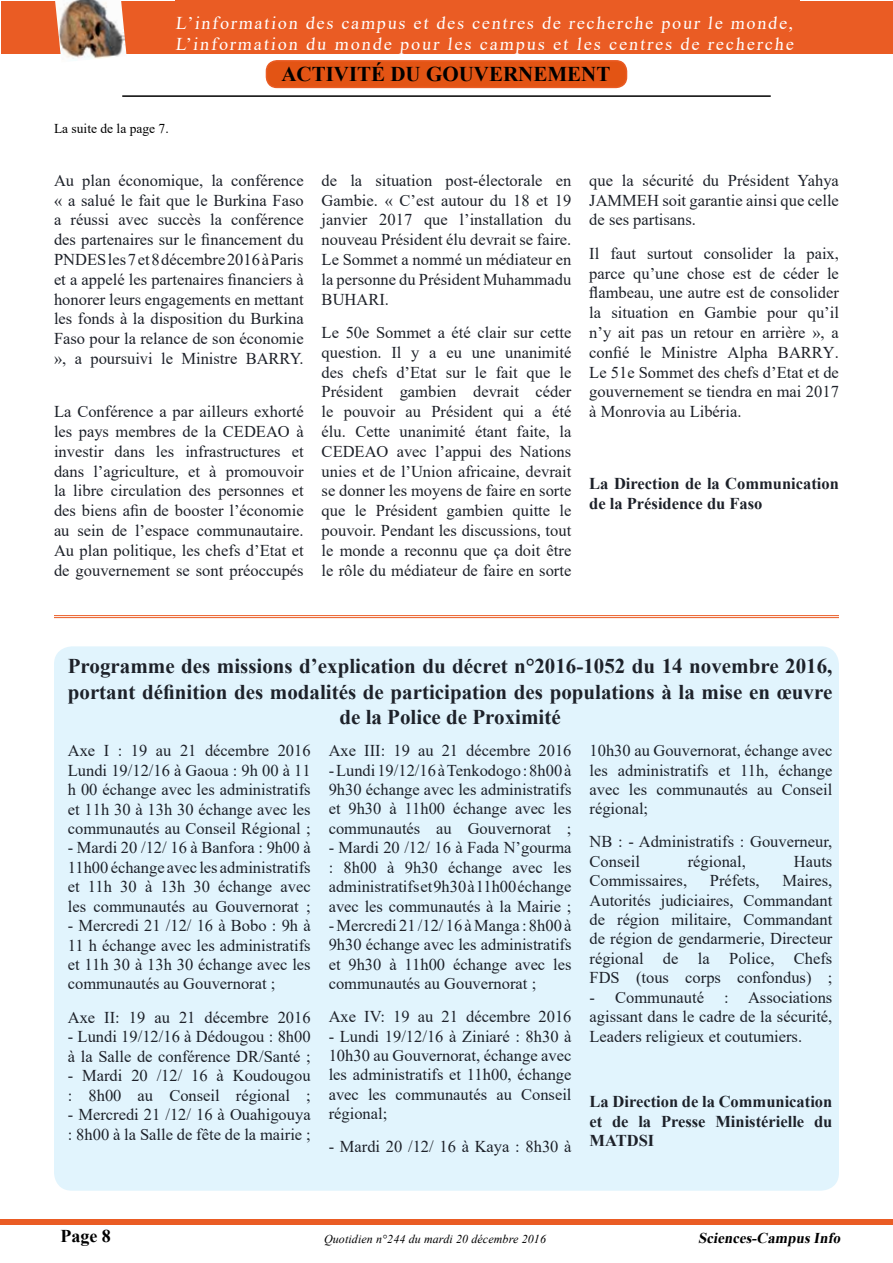
<style>
.page{position:relative;width:893px;height:1263px;background:#fff}
.page>*{position:absolute;margin:0;border:0;box-sizing:border-box;transform-origin:0 0}
.t1{font:700 21px/25.5px "Times New Roman";color:#1d2129;text-align:center}
.t2{font:700 21px "Times New Roman";color:#000}
.t3{font:18px/21.6px "Times New Roman";letter-spacing:.105em;color:#fff}
.t4{font:700 18px "Times New Roman";color:#000}
.t5{font:16.5px/19.8px "Times New Roman";color:#1d2129;text-align:justify}
.t6{font:700 16.5px/19.4px "Times New Roman";color:#1d2129}
.t7{font:italic 700 15px "Times New Roman";color:#000}
.t8{font:13.5px "Times New Roman";color:#000}
.t9{font:italic 12px "Times New Roman";letter-spacing:.01em;color:#000}
</style>
<div class="page">
<div style="left:1px;top:1219px;width:892px;height:6px;background:#ea5c24"></div>
<div style="left:54px;top:646px;width:785px;height:545px;background:#e1f4fd;border-radius:18px"></div>
<hr style="left:122px;top:95px;width:649px;height:2px;background:#000">
<div style="left:1px;top:1px;width:892px;height:53px;background:#ea5c24"></div>
<img style="left:55px;top:0;width:72px;height:61px">
<div style="left:175px;top:0;width:625px;height:53px;background:#ea5c24"></div>
<div style="left:266px;top:61px;width:360px;height:26px;background:#e35414;border-radius:10px"></div>
<div style="left:266px;top:60px;width:361px;height:28px;border:2px solid #ea5c24;border-radius:10px"></div>
<hr style="left:54px;top:615px;width:785px;height:1px;background:#ea5c24">
<hr style="left:54px;top:617px;width:785px;height:1px;background:#ea5c24">
<p class="t3" style="left:175px;top:11px;width:622px">L’information des campus et des centres de recherche pour le monde,<br>L’information du monde pour les campus et les centres de recherche</p>
<p class="t8" style="left:54px;top:119px;width:116px">La suite de la page 7.</p>
<p class="t2" style="left:281px;top:59px;width:331px">ACTIVITÉ DU GOUVERNEMENT</p>
<p class="t5" style="left:54px;top:170px;width:251px">Au plan économique, la conférence « a salué le fait que le Burkina Faso a réussi avec succès la conférence des partenaires sur le financement du PNDES les 7 et 8 décembre 2016 à Paris et a appelé les partenaires financiers à honorer leurs engagements en mettant les fonds à la disposition du Burkina Faso pour la relance de son économie », a poursuivi le Ministre BARRY.</p>
<p class="t5" style="left:54px;top:401px;width:251px">La Conférence a par ailleurs exhorté les pays membres de la CEDEAO à investir dans les infrastructures et dans l’agriculture, et à promouvoir la libre circulation des personnes et des biens afin de booster l’économie au sein de l’espace communautaire.<br>Au plan politique, les chefs d’Etat et de gouvernement se sont préoccupés</p>
<p class="t5" style="left:322px;top:170px;width:251px">de la situation post-électorale en Gambie. « C’est autour du 18 et 19 janvier 2017 que l’installation du nouveau Président élu devrait se faire.<br>Le Sommet a nommé un médiateur en la personne du Président Muhammadu BUHARI.</p>
<p class="t5" style="left:322px;top:322px;width:251px">Le 50e Sommet a été clair sur cette question. Il y a eu une unanimité des chefs d’Etat sur le fait que le Président gambien devrait céder le pouvoir au Président qui a été élu. Cette unanimité étant faite, la CEDEAO avec l’appui des Nations unies et de l’Union africaine, devrait se donner les moyens de faire en sorte que le Président gambien quitte le pouvoir. Pendant les discussions, tout le monde a reconnu que ça doit être le rôle du médiateur de faire en sorte</p>
<p class="t5" style="left:589px;top:170px;width:251px">que la sécurité du Président Yahya JAMMEH soit garantie ainsi que celle de ses partisans.</p>
<p class="t5" style="left:589px;top:243px;width:251px">Il faut surtout consolider la paix, parce qu’une chose est de céder le flambeau, une autre est de consolider la situation en Gambie pour qu’il n’y ait pas un retour en arrière », a confié le Ministre Alpha BARRY.<br>Le 51e Sommet des chefs d’Etat et de gouvernement se tiendra en mai 2017 à Monrovia au Libéria.</p>
<p class="t6" style="left:589px;top:473px;width:251px;line-height:19.8px">La Direction de la Communication de la Présidence du Faso</p>
<p class="t1" style="left:68px;top:653px;width:766px">Programme des missions d’explication du décret n°2016-1052 du 14 novembre 2016, portant définition des modalités de participation des populations à la mise en œuvre de la Police de Proximité</p>
<p class="t5" style="left:68px;top:740px;width:244px;line-height:19.4px">Axe I : 19 au 21 décembre 2016<br>Lundi 19/12/16 à Gaoua : 9h 00 à 11 h 00 échange avec les administratifs et 11h 30 à 13h 30 échange avec les communautés au Conseil Régional ;</p>
<p class="t5" style="left:68px;top:838px;width:244px;line-height:19.4px">- Mardi 20 /12/ 16 à Banfora : 9h00 à 11h00 échange avec les administratifs et 11h 30 à 13h 30 échange avec les communautés au Gouvernorat ;</p>
<p class="t5" style="left:68px;top:915px;width:244px;line-height:19.4px">- Mercredi 21 /12/ 16 à Bobo : 9h à 11 h échange avec les administratifs et 11h 30 à 13h 30 échange avec les communautés au Gouvernorat ;</p>
<p class="t5" style="left:68px;top:1007px;width:244px">Axe II: 19 au 21 décembre 2016</p>
<p class="t5" style="left:68px;top:1027px;width:244px;line-height:19.4px">- Lundi 19/12/16 à Dédougou : 8h00 à la Salle de conférence DR/Santé ;</p>
<p class="t5" style="left:68px;top:1065px;width:244px;line-height:19.4px">- Mardi 20 /12/ 16 à Koudougou : 8h00 au Conseil régional ;</p>
<p class="t5" style="left:68px;top:1104px;width:244px;line-height:19.4px">- Mercredi 21 /12/ 16 à Ouahigouya : 8h00 à la Salle de fête de la mairie ;</p>
<p class="t5" style="left:329px;top:740px;width:244px">Axe III: 19 au 21 décembre 2016</p>
<p class="t5" style="left:329px;top:760px;width:244px;line-height:19.4px">- Lundi 19/12/16 à Tenkodogo : 8h00 à 9h30 échange avec les administratifs et 9h30 à 11h00 échange avec les communautés au Gouvernorat ;</p>
<p class="t5" style="left:329px;top:837px;width:244px;line-height:19.4px">- Mardi 20 /12/ 16 à Fada N’gourma : 8h00 à 9h30 échange avec les administratifs et 9h30 à 11h00 échange avec les communautés à la Mairie ;</p>
<p class="t5" style="left:329px;top:915px;width:244px;line-height:19.4px">- Mercredi 21 /12/ 16 à Manga : 8h00 à 9h30 échange avec les administratifs et 9h30 à 11h00 échange avec les communautés au Gouvernorat ;</p>
<p class="t5" style="left:329px;top:1006px;width:244px">Axe IV: 19 au 21 décembre 2016</p>
<p class="t5" style="left:329px;top:1026px;width:244px;line-height:19.4px">- Lundi 19/12/16 à Ziniaré : 8h30 à 10h30 au Gouvernorat, échange avec les administratifs et 11h00, échange avec les communautés au Conseil régional;</p>
<p class="t5" style="left:329px;top:1136px;width:244px">- Mardi 20 /12/ 16 à Kaya : 8h30 à</p>
<p class="t5" style="left:589px;top:740px;width:244px;line-height:19.4px">10h30 au Gouvernorat, échange avec les administratifs et 11h, échange avec les communautés au Conseil régional;</p>
<p class="t5" style="left:589px;top:831px;width:244px;line-height:19.4px">NB : - Administratifs : Gouverneur,<br>Conseil</p>
<p class="t5" style="left:688px;top:851px;width:60px">régional,</p>
<p class="t5" style="left:794px;top:851px;width:40px">Hauts</p>
<p class="t5" style="left:589px;top:870px;width:244px;line-height:19.4px;text-indent:193px">Maires, Autorités judiciaires, Commandant de région militaire, Commandant de région de gendarmerie, Directeur régional de la Police, Chefs FDS (tous corps confondus) ;</p>
<p class="t5" style="left:589px;top:987px;width:244px;line-height:19.4px">- Communauté : Associations agissant dans le cadre de la sécurité, Leaders religieux et coutumiers.</p>
<p class="t5" style="left:589px;top:870px;width:99px">Commissaires,</p>
<p class="t5" style="left:710px;top:870px;width:51px">Préfets,</p>
<p class="t6" style="left:589px;top:1092px;width:244px;text-align:justify">La Direction de la Communication et de la Presse Ministérielle du MATDSI</p>
<p class="t4" style="left:60px;top:1223px;width:52px">Page 8</p>
<p class="t9" style="left:324px;top:1231px;width:224px">Quotidien n°244 du mardi 20 décembre 2016</p>
<p class="t7" style="left:698px;top:1227px;width:147px">Sciences-CampusInfo</p>
</div>
